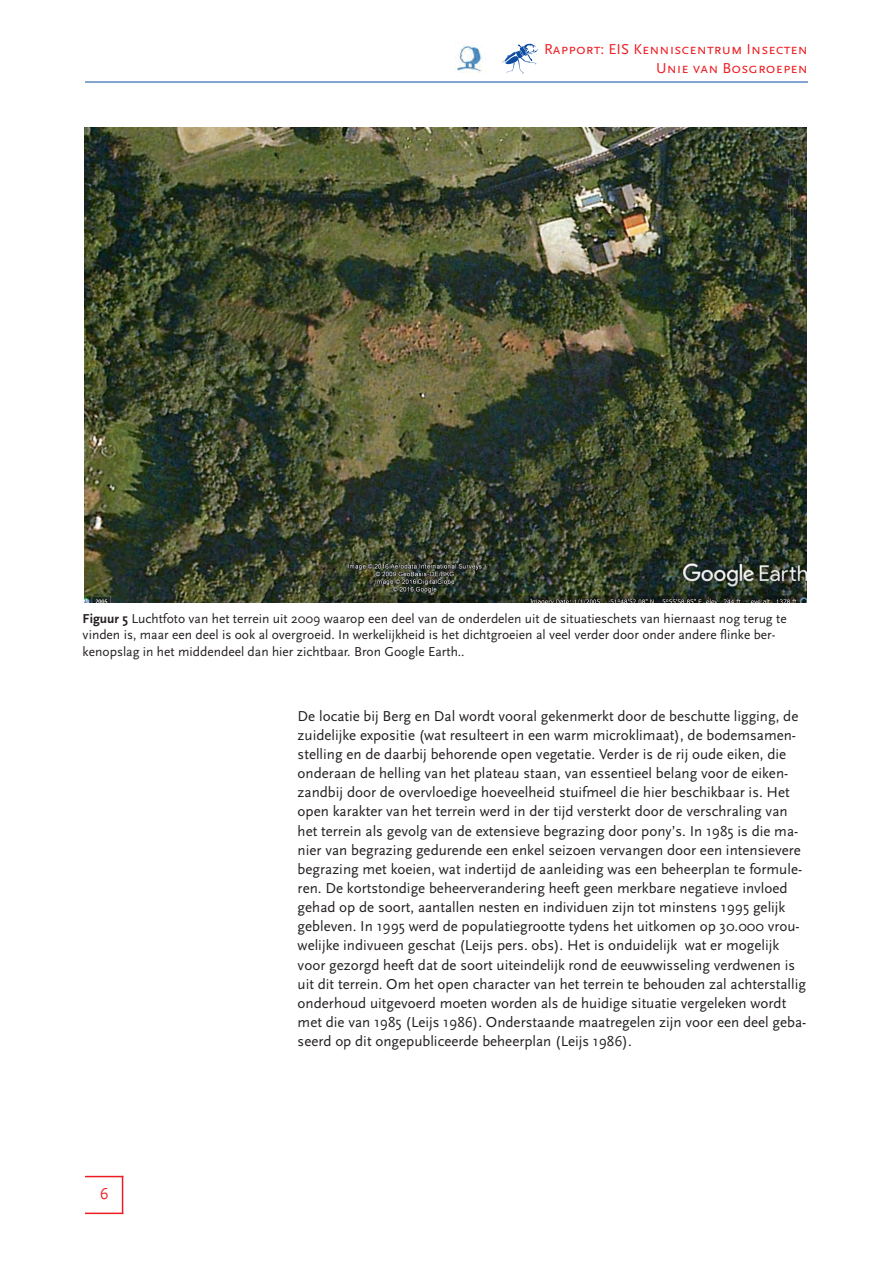
<style>
.page{position:relative;width:893px;height:1263px;background:#fff}
.page>*{position:absolute;margin:0;border:0;box-sizing:border-box;transform-origin:0 0}
.t1{font:16.5px "Scala Sans";color:#ee1d23}
.t2{font:15px/19.2px "Scala Sans";color:#231f20}
.t3{font:15px/19.2px "Scala Sans Caps";letter-spacing:.01em;color:#ee1d23;text-align:right}
.bijschrift{font:13.5px/16.5px "Scala Sans";color:#231f20}
.s1{font-weight:700}
</style>
<div class="page">
<hr style="left:85px;top:82px;width:723px;height:1px;background:#0d4da1">
<svg style="left:502px;top:44px;width:36px;height:30px"></svg>
<hr style="left:85px;top:1176px;width:38px;height:1px;background:#ee1d23">
<hr style="left:85px;top:1212px;width:38px;height:2px;background:#ee1d23">
<hr style="left:122px;top:1176px;width:1px;height:38px;background:#ee1d23">
<img style="left:457px;top:45px;width:29px;height:28px">
<img style="left:84px;top:128px;width:723px;height:475px">
<p class="t3" style="left:544px;top:40px;width:265px">Rapport: EIS Kenniscentrum Insecten<br>Unie van Bosgroepen</p>
<p class="bijschrift" style="left:83px;top:610px;width:705px"><span class="s1">Figuur 5</span> Luchtfoto van het terrein uit 2009 waarop een deel van de onderdelen uit de situatieschets van hiernaast nog terug te vinden is, maar een deel is ook al overgroeid. In werkelijkheid is het dichtgroeien al veel verder door onder andere flinke ber&shy;kenopslag in het middendeel dan hier zichtbaar. Bron Google Earth..</p>
<p class="t1" style="left:100px;top:1185px;width:10px">6</p>
<p class="t2" style="left:298px;top:707px;width:510px">De locatie bij Berg en Dal wordt vooral gekenmerkt door de beschutte ligging, de zuidelijke expositie (wat resulteert in een warm microklimaat), de bodemsamen&shy;stelling en de daarbij behorende open vegetatie. Verder is de rij oude eiken, die onderaan de helling van het plateau staan, van essentieel belang voor de eiken&shy;zandbij door de overvloedige hoeveelheid stuifmeel die hier beschikbaar is. Het open karakter van het terrein werd in der tijd versterkt door de verschraling van het terrein als gevolg van de extensieve begrazing door pony’s. In 1985 is die ma&shy;nier van begrazing gedurende een enkel seizoen vervangen door een intensievere begrazing met koeien, wat indertijd de aanleiding was een beheerplan te formule&shy;ren. De kortstondige beheerverandering heeft geen merkbare negatieve invloed gehad op de soort, aantallen nesten en individuen zijn tot minstens 1995 gelijk gebleven. In 1995 werd de populatiegrootte tydens het uitkomen op 30.000 vrou&shy;welijke indivueen geschat (Leijs pers. obs). Het is onduidelijk wat er mogelijk voor gezorgd heeft dat de soort uiteindelijk rond de eeuwwisseling verdwenen is uit dit terrein. Om het open character van het terrein te behouden zal achterstallig onderhoud uitgevoerd moeten worden als de huidige situatie vergeleken wordt met die van 1985 (Leijs 1986). Onderstaande maatregelen zijn voor een deel geba&shy;seerd op dit ongepubliceerde beheerplan (Leijs 1986).</p>
</div>
